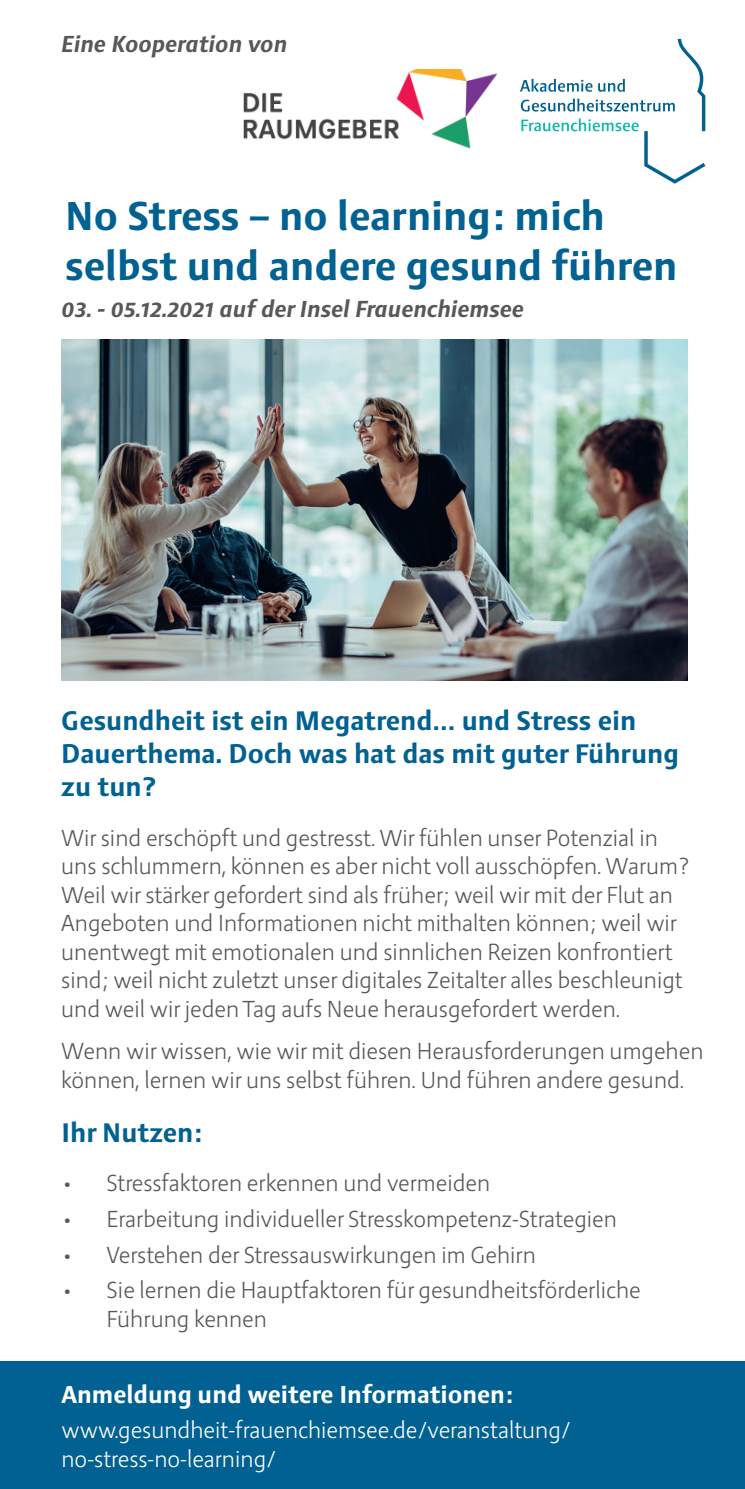
<style>
.page{position:relative;width:745px;height:1489px;background:#fff}
.page>*{position:absolute;margin:0;border:0;box-sizing:border-box;transform-origin:0 0}
.t1{font:700 41.25px/49.5px "Aktaion";color:#006192}
.t2{font:700 27.5px/33px "Aktaion";color:#006192}
.t3{font:700 25px "Aktaion";color:#fff}
.t4{font:300 23.75px/28.5px "Aktaion";color:#57585a}
.t5{font:300 23.75px/28.5px "Aktaion";color:#fff}
.t6{font:italic 700 23.75px "Aktaion";color:#57585a}
</style>
<div class="page">
<div style="left:0;top:1361px;width:744px;height:127px;background:#006192"></div>
<svg style="left:520px;top:39px;width:184px;height:145px"></svg>
<img style="left:243px;top:70px;width:254px;height:79px">
<img style="left:61px;top:340px;width:625px;height:340px">
<p class="t6" style="left:61px;top:29px;width:227px">Eine Kooperation von</p>
<h1 class="t1" style="left:65px;top:193px;width:613px">No Stress – no learning: mich selbst und andere gesund führen</h1>
<p class="t6" style="left:61px;top:294px;width:464px">03. - 05.12.2021 auf der Insel Frauenchiemsee</p>
<p class="t2" style="left:61px;top:705px;width:619px">Gesundheit ist ein Megatrend… und Stress ein<br>Dauerthema. Doch was hat das mit guter Führung zu tun?</p>
<p class="t4" style="left:61px;top:824px;width:628px">Wir sind erschöpft und gestresst. Wir fühlen unser Potenzial in uns schlummern, können es aber nicht voll ausschöpfen. Warum?<br>Weil wir stärker gefordert sind als früher; weil wir mit der Flut an Angeboten und Informationen nicht mithalten können; weil wir unentwegt mit emotionalen und sinnlichen Reizen konfrontiert sind; weil nicht zuletzt unser digitales Zeitalter alles beschleunigt und weil wir jeden Tag aufs Neue herausgefordert werden.</p>
<p class="t4" style="left:61px;top:1037px;width:643px">Wenn wir wissen, wie wir mit diesen Herausforderungen umgehen können, lernen wir uns selbst führen. Und führen andere gesund.</p>
<p class="t2" style="left:61px;top:1116px;width:142px">Ihr Nutzen:</p>
<p class="t4" style="left:61px;top:1169px;width:430px">• Stressfaktoren erkennen und vermeiden</p>
<p class="t4" style="left:61px;top:1205px;width:556px">• Erarbeitung individueller Stresskompetenz-Strategien</p>
<p class="t4" style="left:61px;top:1240px;width:475px">• Verstehen der Stressauswirkungen im Gehirn</p>
<p class="t4" style="left:106px;top:1276px;width:535px;text-indent:-45px">• Sie lernen die Hauptfaktoren für gesundheitsförderliche<br>Führung kennen</p>
<p class="t3" style="left:61px;top:1379px;width:453px">Anmeldung und weitere Informationen:</p>
<p class="t5" style="left:61px;top:1416px;width:511px">www.gesundheit-frauenchiemsee.de/veranstaltung/ no-stress-no-learning/</p>
</div>
